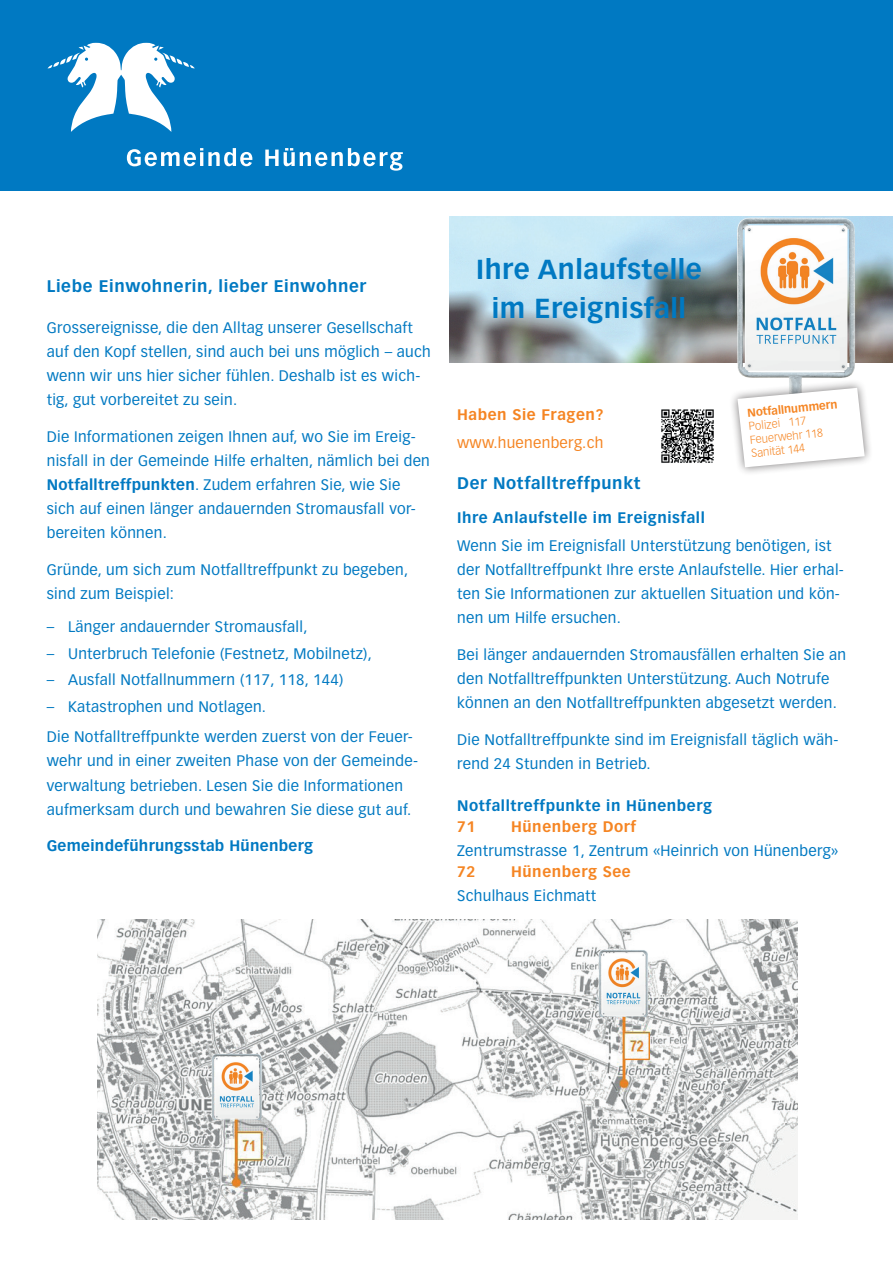
<style>
.page{position:relative;width:893px;height:1264px;background:#fff}
.page>*{position:absolute;margin:0;border:0;box-sizing:border-box;transform-origin:0 0}
.t1{font:700 27px/39px "Vectora LH";letter-spacing:.02em;color:#0079c2;text-align:center}
.t2{font:700 16.5px "Vectora LH";letter-spacing:.04em;color:#0079c2}
.t3{font:15px/24px "Vectora LH";letter-spacing:.02em;color:#0079c2}
.t4{font:700 15px "Vectora LH";letter-spacing:.04em;color:#0079c2}
.t5{font:700 15px "Vectora LH";letter-spacing:.04em;color:#f58523}
.t6{font:700 15px "Vectora LH";letter-spacing:.02em;color:#0079c2}
.t7{font:15px "Vectora LH";letter-spacing:.02em;color:#f58523}
.t8{font:300 11.25px/13.5px "Vectora LH";color:#f58523}
.t9{font:700 11.25px "Vectora LH";color:#f58523}
.s1{font-weight:700}
</style>
<div class="page">
<div style="left:0;top:0;width:893px;height:191px;background:#0079c2"></div>
<svg style="left:48px;top:43px;width:147px;height:89px"></svg>
<svg style="left:127px;top:148px;width:276px;height:23px"></svg>
<img style="left:449px;top:217px;width:444px;height:146px">
<img style="left:725px;top:216px;width:144px;height:163px">
<div style="left:729px;top:379px;width:144px;height:97px;background:#231f20;opacity:.6"></div>
<svg style="left:737px;top:388px;width:128px;height:79px"></svg>
<img style="left:661px;top:409px;width:53px;height:54px">
<img style="left:98px;top:919px;width:699px;height:300px">
<img style="left:207px;top:1049px;width:61px;height:70px">
<img style="left:593px;top:946px;width:61px;height:70px">
<p class="t2" style="left:47px;top:276px;width:321px">Liebe Einwohnerin, lieber Einwohner</p>
<p class="t3" style="left:47px;top:316px;width:386px">Grossereignisse, die den Alltag unserer Gesellschaft auf den Kopf stellen, sind auch bei uns möglich – auch wenn wir uns hier sicher fühlen. Deshalb ist es wich&shy;tig, gut vorbereitet zu sein.</p>
<p class="t3" style="left:47px;top:424px;width:385px">Die Informationen zeigen Ihnen auf, wo Sie im Ereig&shy;nisfall in der Gemeinde Hilfe erhalten, nämlich bei den <span class="s1">Notfalltreffpunkten</span>. Zudem erfahren Sie, wie Sie sich auf einen länger andauernden Stromausfall vor&shy;bereiten können.</p>
<p class="t3" style="left:47px;top:557px;width:363px">Gründe, um sich zum Notfalltreffpunkt zu begeben, sind zum Beispiel:</p>
<p class="t3" style="left:47px;top:614px;width:262px">– Länger andauernder Stromausfall,</p>
<p class="t3" style="left:47px;top:641px;width:327px">– Unterbruch Telefonie (Festnetz, Mobilnetz),</p>
<p class="t3" style="left:47px;top:668px;width:298px">– Ausfall Notfallnummern (117, 118, 144)</p>
<p class="t3" style="left:47px;top:691px;width:368px;line-height:30.3px">– Katastrophen und Notlagen.<br>Die Notfalltreffpunkte werden zuerst von der Feuer-</p>
<p class="t3" style="left:47px;top:749px;width:373px">wehr und in einer zweiten Phase von der Gemeinde&shy;verwaltung betrieben. Lesen Sie die Informationen aufmerksam durch und bewahren Sie diese gut auf.</p>
<p class="t6" style="left:47px;top:836px;width:268px">Gemeindeführungsstab Hünenberg</p>
<h1 class="t1" style="left:476px;top:250px;width:227px">Ihre Anlaufstelle im Ereignisfall</h1>
<p class="t5" style="left:457px;top:406px;width:148px">Haben Sie Fragen?</p>
<p class="t7" style="left:457px;top:434px;width:148px">www.huenenberg.ch</p>
<p class="t9" style="left:747px;top:406px;width:92px;rotate:-6deg">Notfallnummern</p>
<p class="t8" style="left:748px;top:420px;width:75px;rotate:-6deg">Polizei 117<br>Feuerwehr 118<br>Sanität 144</p>
<p class="t2" style="left:457px;top:473px;width:185px">Der Notfalltreffpunkt</p>
<p class="t4" style="left:457px;top:508px;width:249px">Ihre Anlaufstelle im Ereignisfall</p>
<p class="t3" style="left:457px;top:534px;width:388px">Wenn Sie im Ereignisfall Unterstützung benötigen, ist der Notfalltreffpunkt Ihre erste Anlaufstelle. Hier erhal&shy;ten Sie Informationen zur aktuellen Situation und kön&shy;nen um Hilfe ersuchen.</p>
<p class="t3" style="left:457px;top:643px;width:391px">Bei länger andauernden Stromausfällen erhalten Sie an den Notfalltreffpunkten Unterstützung. Auch Notrufe können an den Notfalltreffpunkten abgesetzt werden.</p>
<p class="t3" style="left:457px;top:727px;width:383px">Die Notfalltreffpunkte sind im Ereignisfall täglich wäh&shy;rend 24 Stunden in Betrieb.</p>
<p class="t4" style="left:457px;top:796px;width:256px">Notfalltreffpunkte in Hünenberg</p>
<p class="t5" style="left:457px;top:817px;width:20px">71</p>
<p class="t5" style="left:511px;top:817px;width:127px">Hünenberg Dorf</p>
<p class="t3" style="left:457px;top:838px;width:383px">Zentrumstrasse 1, Zentrum «Heinrich von Hünenberg»</p>
<p class="t5" style="left:457px;top:862px;width:20px">72</p>
<p class="t5" style="left:511px;top:862px;width:121px">Hünenberg See</p>
<p class="t3" style="left:457px;top:883px;width:141px">Schulhaus Eichmatt</p>
</div>
